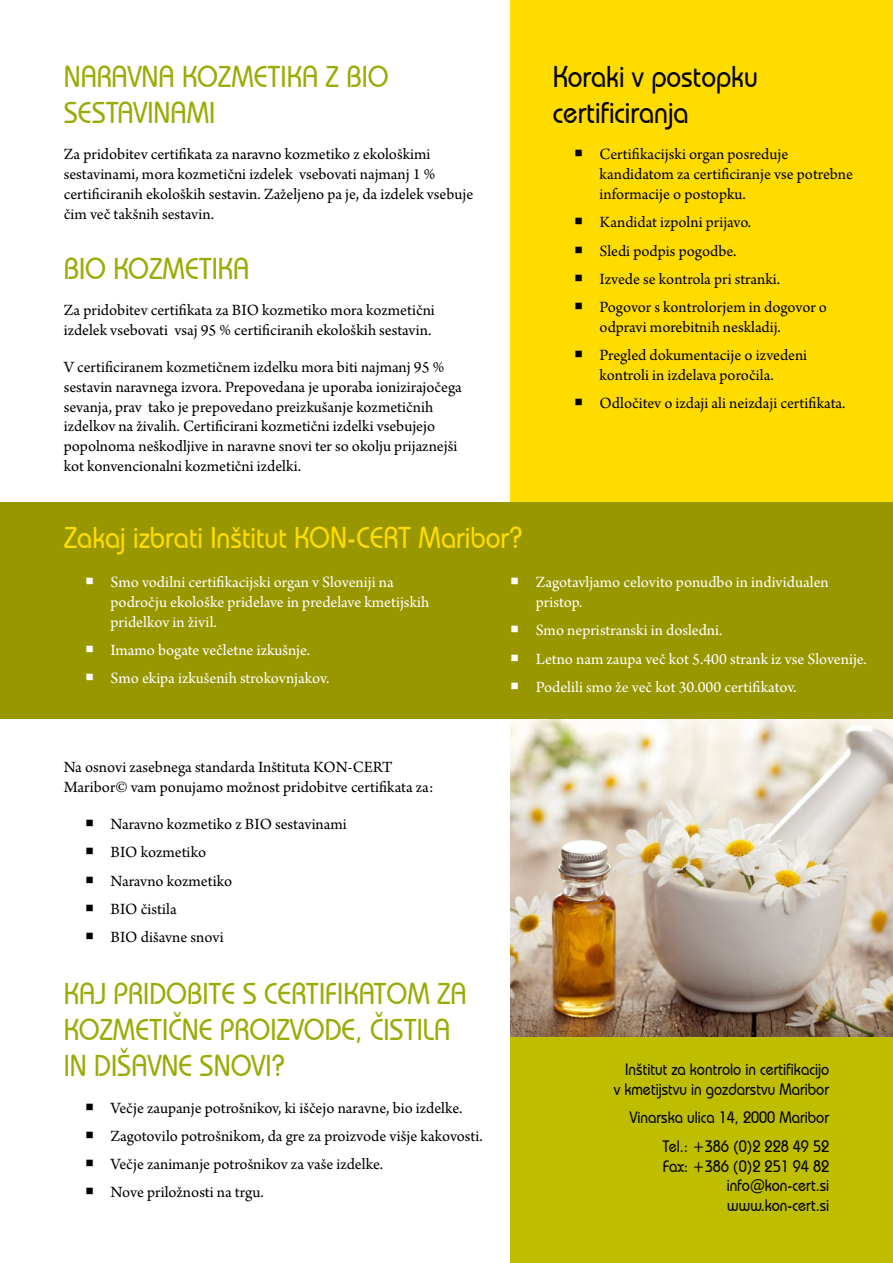
<style>
.page{position:relative;width:893px;height:1263px;background:#fff}
.page>*{position:absolute;margin:0;border:0;box-sizing:border-box;transform-origin:0 0}
.t1{font:500 30px "Bauhaus IT Cby BT";color:#99ab04;scale:.9 1}
.t2{font:500 30px "Bauhaus IT Cby BT";color:#ffdc00;scale:.9 1}
.t3{font:500 30px/36px "Bauhaus IT Cby BT";color:#000;scale:.9 1}
.t4{font:16.5px/19.8px "Arno Pro";color:#000}
.t5{font:16.5px/19.8px "Arno Pro";color:#fff}
.t6{font:500 16.5px/19.8px "Bauhaus IT Cby BT";color:#000;text-align:right;scale:.9 1}
</style>
<div class="page">
<div style="left:510px;top:582px;width:383px;height:681px;background:#bfbd00"></div>
<div style="left:510px;top:0;width:383px;height:614px;background:#ffdc00"></div>
<img style="left:510px;top:719px;width:383px;height:318px">
<div style="left:0;top:502px;width:893px;height:217px;background:#999700"></div>
<h1 class="t1" style="left:64px;top:58px;width:37px">Naravna</h1>
<h1 class="t1" style="left:182px;top:58px;width:231px">kozmetika z BIO</h1>
<h1 class="t1" style="left:64px;top:94px;width:17px">sestavinami</h1>
<p class="t4" style="left:64px;top:145px;width:411px">Za pridobitev certifikata za naravno kozmetiko z ekološkimi sestavinami, mora kozmetični izdelek vsebovati najmanj 1 % certificiranih ekoloških sestavin. Zaželjeno pa je, da izdelek vsebuje čim več takšnih sestavin.</p>
<h1 class="t1" style="left:64px;top:250px;width:204px">BIO kozmetika</h1>
<p class="t4" style="left:64px;top:301px;width:373px">Za pridobitev certifikata za BIO kozmetiko mora kozmetični izdelek vsebovati vsaj 95 % certificiranih ekoloških sestavin.</p>
<p class="t4" style="left:64px;top:358px;width:399px">V certificiranem kozmetičnem izdelku mora biti najmanj 95 % sestavin naravnega izvora. Prepovedana je uporaba ionizirajočega sevanja, prav tako je prepovedano preizkušanje kozmetičnih izdelkov na živalih. Certificirani kozmetični izdelki vsebujejo popolnoma neškodljive in naravne snovi ter so okolju prijaznejši kot konvencionalni kozmetični izdelki.</p>
<h1 class="t3" style="left:553px;top:58px;width:229px">Koraki v postopku certificiranja</h1>
<p class="t4" style="left:600px;top:145px;width:255px">Certifikacijski organ posreduje kandidatom za certificiranje vse potrebne informacije o postopku.</p>
<p class="t4" style="left:600px;top:209px;width:229px;line-height:28.3px">Kandidat izpolni prijavo.<br>Sledi podpis pogodbe.<br>Izvede se kontrola pri stranki.<br>Pogovor s kontrolorjem in dogovor o</p>
<p class="t4" style="left:600px;top:314px;width:209px;line-height:28.3px">odpravi morebitnih neskladij.<br>Pregled dokumentacije o izvedeni</p>
<p class="t4" style="left:600px;top:362px;width:248px;line-height:28.3px">kontroli in izdelava poročila.<br>Odločitev o izdaji ali neizdaji certifikata.</p>
<h1 class="t2" style="left:64px;top:519px;width:511px">Zakaj izbrati Inštitut KON-CERT Maribor?</h1>
<p class="t5" style="left:111px;top:573px;width:320px">Smo vodilni certifikacijski organ v Sloveniji na področju ekološke pridelave in predelave kmetijskih pridelkov in živil.</p>
<p class="t5" style="left:111px;top:637px;width:220px;line-height:28.3px">Imamo bogate večletne izkušnje.<br>Smo ekipa izkušenih strokovnjakov.</p>
<p class="t5" style="left:536px;top:573px;width:294px">Zagotavljamo celovito ponudbo in individualen pristop.</p>
<p class="t5" style="left:536px;top:617px;width:333px;line-height:28.3px">Smo nepristranski in dosledni.<br>Letno nam zaupa več kot 5.400 strank iz vse Slovenije.<br>Podelili smo že več kot 30.000 certifikatov.</p>
<p class="t4" style="left:64px;top:758px;width:371px">Na osnovi zasebnega standarda Inštituta KON-CERT<br>Maribor© vam ponujamo možnost pridobitve certifikata za:</p>
<p class="t4" style="left:111px;top:811px;width:238px;line-height:28.3px">Naravno kozmetiko z BIO sestavinami<br>BIO kozmetiko<br>Naravno kozmetiko<br>BIO čistila<br>BIO dišavne snovi</p>
<h1 class="t1" style="left:64px;top:975px;width:286px">Kaj pridobite s certifikatom</h1>
<h1 class="t1" style="left:437px;top:975px;width:17px">za</h1>
<h1 class="t1" style="left:64px;top:1011px;width:18px">kozmetične</h1>
<h1 class="t1" style="left:220px;top:1011px;width:51px">proizvode</h1>
<h1 class="t1" style="left:355px;top:1011px;width:30px">, čistila</h1>
<h1 class="t1" style="left:64px;top:1047px;width:50px">in dišavne</h1>
<h1 class="t1" style="left:200px;top:1047px;width:17px">snovi</h1>
<h1 class="t1" style="left:272px;top:1047px;width:16px">?</h1>
<p class="t4" style="left:111px;top:1094px;width:374px;line-height:28.3px">Večje zaupanje potrošnikov, ki iščejo naravne, bio izdelke.<br>Zagotovilo potrošnikom, da gre za proizvode višje kakovosti.<br>Večje zanimanje potrošnikov za vaše izdelke.<br>Nove priložnosti na trgu.</p>
<p class="t6" style="left:614px;top:1059px;width:241px">Inštitut za kontrolo in certifikacijo<br>v kmetijstvu in gozdarstvu Maribor</p>
<p class="t6" style="left:630px;top:1103px;width:223px;line-height:28.3px">Vinarska ulica 14, 2000 Maribor<br>Tel.: +386 (0)2 228 49 52</p>
<p class="t6" style="left:727px;top:1156px;width:115px;text-align:justify;text-indent:-64px">Fax: +386 (0)2 251 94 82 info@kon-cert.si www.kon-cert.si</p>
</div>
